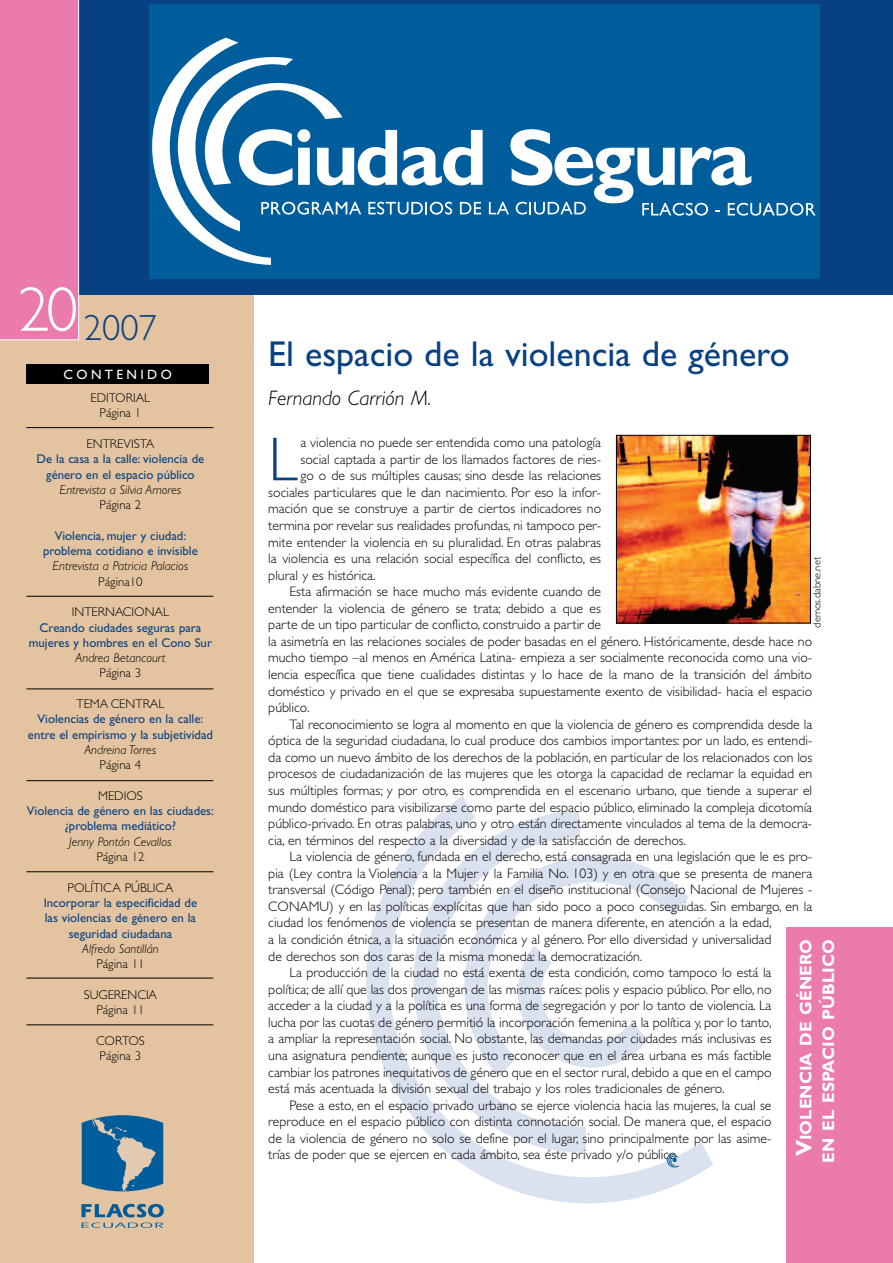
<style>
.page{position:relative;width:893px;height:1263px;background:#fff}
.page>*{position:absolute;margin:0;border:0;box-sizing:border-box;transform-origin:0 0}
.t1{font:300 62.4px "Gill Sans";color:#084181}
.t2{font:300 36.6px "Gill Sans";color:#084181}
.t3{font:36px "Gill Sans";color:#084181}
.t4{font:italic 300 21px "Gill Sans";color:#000}
.t5{font:700 16.8px/22.5px "Gill Sans";color:#fff;text-align:center}
.t6{font:300 13.8px "Gill Sans";color:#000}
.t7{font:13.5px "Gill Sans";letter-spacing:.25em;color:#fff}
.t8{font:12.75px/15.3px "Gill Sans";color:#084181;text-align:center}
.t9{font:300 12.75px/15.3px "Gill Sans";color:#000;text-align:center}
.t10{font:italic 300 12.75px "Gill Sans";color:#000}
.t11{font:300 10.5px "Gill Sans";color:#000}
.s1{font-size:22.5px}
</style>
<div class="page">
<div style="left:0;top:289px;width:254px;height:974px;background:#e4c4a0"></div>
<div style="left:0;top:0;width:893px;height:295px;background:#084181"></div>
<svg style="left:366px;top:796px;width:347px;height:408px"></svg>
<svg style="left:402px;top:797px;width:207px;height:368px"></svg>
<svg style="left:433px;top:856px;width:280px;height:249px"></svg>
<svg style="left:522px;top:917px;width:151px;height:182px"></svg>
<svg style="left:81px;top:1204px;width:83px;height:24px"></svg>
<svg style="left:82px;top:1115px;width:81px;height:76px"></svg>
<hr style="left:26px;top:427px;width:187px;height:1px;background:#000">
<hr style="left:26px;top:596px;width:187px;height:1px;background:#000">
<hr style="left:26px;top:688px;width:187px;height:1px;background:#000">
<hr style="left:26px;top:780px;width:187px;height:1px;background:#000">
<hr style="left:26px;top:871px;width:187px;height:1px;background:#000">
<hr style="left:26px;top:1024px;width:187px;height:1px;background:#000">
<hr style="left:26px;top:978px;width:187px;height:1px;background:#000">
<div style="left:150px;top:5px;width:670px;height:274px;background:#005d9c"></div>
<svg style="left:152px;top:37px;width:119px;height:228px"></svg>
<div style="left:240px;top:198px;width:108px;height:47px;background:#005d9c"></div>
<svg style="left:171px;top:53px;width:312px;height:188px"></svg>
<svg style="left:489px;top:129px;width:327px;height:87px"></svg>
<div style="left:26px;top:364px;width:183px;height:20px;background:#000"></div>
<img style="left:618px;top:437px;width:191px;height:184px">
<div style="left:616px;top:435px;width:195px;height:188px;border:1px solid #000"></div>
<div style="left:0;top:0;width:79px;height:340px;background:#eb7bad"></div>
<div style="left:786px;top:927px;width:107px;height:336px;background:#eb7bad"></div>
<svg style="left:666px;top:1152px;width:14px;height:16px"></svg>
<h2 class="t2" style="left:18px;top:313px;width:141px"><sup>20</sup> 2007</h2>
<p class="t7" style="left:64px;top:369px;width:110px">CONTENIDO</p>
<p class="t9" style="left:91px;top:391px;width:61px">EDITORIAL<br>Página 1</p>
<p class="t9" style="left:87px;top:437px;width:69px">ENTREVISTA</p>
<p class="t8" style="left:37px;top:452px;width:169px">De la casa a la calle: violencia de género en el espacio público</p>
<p class="t10" style="left:60px;top:485px;width:123px">Entrevista a Silvia Amores</p>
<p class="t9" style="left:100px;top:498px;width:43px">Página 2</p>
<p class="t8" style="left:43px;top:529px;width:156px">Violencia, mujer y ciudad: problema cotidiano e invisible</p>
<p class="t10" style="left:53px;top:561px;width:137px">Entrevista a Patricia Palacios</p>
<p class="t9" style="left:98px;top:575px;width:46px">Página10</p>
<p class="t9" style="left:72px;top:605px;width:99px">INTERNACIONAL</p>
<p class="t8" style="left:29px;top:621px;width:185px">Creando ciudades seguras para mujeres y hombres en el Cono Sur</p>
<p class="t10" style="left:76px;top:653px;width:91px">Andrea Betancourt</p>
<p class="t9" style="left:100px;top:667px;width:43px">Página 3</p>
<p class="t9" style="left:76px;top:697px;width:90px">TEMA CENTRAL</p>
<p class="t8" style="left:28px;top:713px;width:187px">Violencias de género en la calle: entre el empirismo y la subjetividad</p>
<p class="t10" style="left:84px;top:745px;width:74px">Andreina Torres</p>
<p class="t9" style="left:100px;top:758px;width:43px">Página 4</p>
<p class="t9" style="left:98px;top:789px;width:46px">MEDIOS</p>
<p class="t8" style="left:27px;top:804px;width:189px">Violencia de género en las ciudades: ¿problema mediático?</p>
<p class="t10" style="left:69px;top:837px;width:104px">Jenny Pontón Cevallos</p>
<p class="t9" style="left:96px;top:850px;width:50px">Página 12</p>
<p class="t9" style="left:68px;top:881px;width:107px">POLÍTICA PÚBLICA</p>
<p class="t8" style="left:44px;top:896px;width:155px">Incorporar la especificidad de las violencias de género en la seguridad ciudadana</p>
<p class="t10" style="left:82px;top:944px;width:78px">Alfredo Santillán</p>
<p class="t9" style="left:96px;top:957px;width:50px">Página 11</p>
<p class="t9" style="left:84px;top:988px;width:75px">SUGERENCIA<br>Página 11</p>
<p class="t9" style="left:96px;top:1034px;width:50px;text-align:left">CORTOS<br>Página 3</p>
<h3 class="t3" style="left:268px;top:340px;width:523px">El espacio de la violencia de género</h3>
<h3 class="t4" style="left:268px;top:390px;width:165px">Fernando Carrión M.</h3>
<h1 class="t1" style="left:268px;top:436px;width:31px">L</h1>
<p class="t6" style="left:301px;top:437px;width:302px">a violencia no puede ser entendida como una patología</p>
<p class="t6" style="left:301px;top:454px;width:302px">social captada a partir de los llamados factores de ries-</p>
<p class="t6" style="left:301px;top:470px;width:302px">go o de sus múltiples causas; sino desde las relaciones</p>
<p class="t6" style="left:268px;top:487px;width:334px">sociales particulares que le dan nacimiento. Por eso la infor-</p>
<p class="t6" style="left:268px;top:503px;width:334px">mación que se construye a partir de ciertos indicadores no</p>
<p class="t6" style="left:268px;top:520px;width:334px">termina por revelar sus realidades profundas, ni tampoco per-</p>
<p class="t6" style="left:268px;top:537px;width:334px">mite entender la violencia en su pluralidad. En otras palabras</p>
<p class="t6" style="left:268px;top:553px;width:334px">la violencia es una relación social específica del conflicto, es</p>
<p class="t6" style="left:268px;top:570px;width:109px">plural y es histórica.</p>
<p class="t6" style="left:290px;top:586px;width:313px">Esta afirmación se hace mucho más evidente cuando de</p>
<p class="t6" style="left:268px;top:603px;width:334px">entender la violencia de género se trata; debido a que es</p>
<p class="t6" style="left:268px;top:619px;width:334px">parte de un tipo particular de conflicto, construido a partir de</p>
<p class="t6" style="left:268px;top:636px;width:545px">la asimetría en las relaciones sociales de poder basadas en el género. Históricamente, desde hace no</p>
<p class="t6" style="left:268px;top:653px;width:545px">mucho tiempo –al menos en América Latina- empieza a ser socialmente reconocida como una vio-</p>
<p class="t6" style="left:268px;top:669px;width:545px">lencia específica que tiene cualidades distintas y lo hace de la mano de la transición del ámbito</p>
<p class="t6" style="left:268px;top:686px;width:546px">doméstico y privado en el que se expresaba supuestamente exento de visibilidad- hacia el espacio</p>
<p class="t6" style="left:268px;top:702px;width:43px">público.</p>
<p class="t6" style="left:290px;top:719px;width:524px">Tal reconocimiento se logra al momento en que la violencia de género es comprendida desde la</p>
<p class="t6" style="left:268px;top:735px;width:545px">óptica de la seguridad ciudadana, lo cual produce dos cambios importantes: por un lado, es entendi-</p>
<p class="t6" style="left:268px;top:752px;width:545px">da como un nuevo ámbito de los derechos de la población, en particular de los relacionados con los</p>
<p class="t6" style="left:268px;top:768px;width:545px">procesos de ciudadanización de las mujeres que les otorga la capacidad de reclamar la equidad en</p>
<p class="t6" style="left:268px;top:785px;width:545px">sus múltiples formas; y por otro, es comprendida en el escenario urbano, que tiende a superar el</p>
<p class="t6" style="left:268px;top:802px;width:545px">mundo doméstico para visibilizarse como parte del espacio público, eliminado la compleja dicotomía</p>
<p class="t6" style="left:268px;top:818px;width:545px">público-privado. En otras palabras, uno y otro están directamente vinculados al tema de la democra-</p>
<p class="t6" style="left:268px;top:835px;width:419px">cia, en términos del respecto a la diversidad y de la satisfacción de derechos.</p>
<p class="t6" style="left:290px;top:851px;width:524px">La violencia de género, fundada en el derecho, está consagrada en una legislación que le es pro-</p>
<p class="t6" style="left:268px;top:868px;width:546px">pia (Ley contra la Violencia a la Mujer y la Familia No. 103) y en otra que se presenta de manera</p>
<p class="t6" style="left:268px;top:884px;width:545px">transversal (Código Penal); pero también en el diseño institucional (Consejo Nacional de Mujeres -</p>
<p class="t6" style="left:268px;top:901px;width:545px">CONAMU) y en las políticas explícitas que han sido poco a poco conseguidas. Sin embargo, en la</p>
<p class="t6" style="left:268px;top:917px;width:505px">ciudad los fenómenos de violencia se presentan de manera diferente, en atención a la edad,</p>
<p class="t6" style="left:268px;top:934px;width:505px">a la condición étnica, a la situación económica y al género. Por ello diversidad y universalidad</p>
<p class="t6" style="left:268px;top:951px;width:376px">de derechos son dos caras de la misma moneda: la democratización.</p>
<p class="t6" style="left:290px;top:967px;width:483px">La producción de la ciudad no está exenta de esta condición, como tampoco lo está la</p>
<p class="t6" style="left:268px;top:984px;width:505px">política; de allí que las dos provengan de las mismas raíces: polis y espacio público. Por ello, no</p>
<p class="t6" style="left:268px;top:1000px;width:505px">acceder a la ciudad y a la política es una forma de segregación y por lo tanto de violencia. La</p>
<p class="t6" style="left:268px;top:1017px;width:505px">lucha por las cuotas de género permitió la incorporación femenina a la política y, por lo tanto,</p>
<p class="t6" style="left:268px;top:1033px;width:505px">a ampliar la representación social. No obstante, las demandas por ciudades más inclusivas es</p>
<p class="t6" style="left:268px;top:1050px;width:505px">una asignatura pendiente; aunque es justo reconocer que en el área urbana es más factible</p>
<p class="t6" style="left:268px;top:1067px;width:505px">cambiar los patrones inequitativos de género que en el sector rural, debido a que en el campo</p>
<p class="t6" style="left:268px;top:1083px;width:458px">está más acentuada la división sexual del trabajo y los roles tradicionales de género.</p>
<p class="t6" style="left:290px;top:1100px;width:483px">Pese a esto, en el espacio privado urbano se ejerce violencia hacia las mujeres, la cual se</p>
<p class="t6" style="left:268px;top:1116px;width:505px">reproduce en el espacio público con distinta connotación social. De manera que, el espacio</p>
<p class="t6" style="left:268px;top:1133px;width:505px">de la violencia de género no solo se define por el lugar, sino principalmente por las asime-</p>
<p class="t6" style="left:268px;top:1149px;width:410px">trías de poder que se ejercen en cada ámbito, sea éste privado y/o público</p>
<p class="t11" style="left:813px;top:628px;width:72px;rotate:-90deg">demos.dabne.net</p>
<p class="t5" style="left:796px;top:1162px;width:225px;rotate:-90deg"><span class="s1">V</span>IOLENCIA DE GÉNERO<br>EN EL ESPACIO PÚBLICO</p>
</div>
